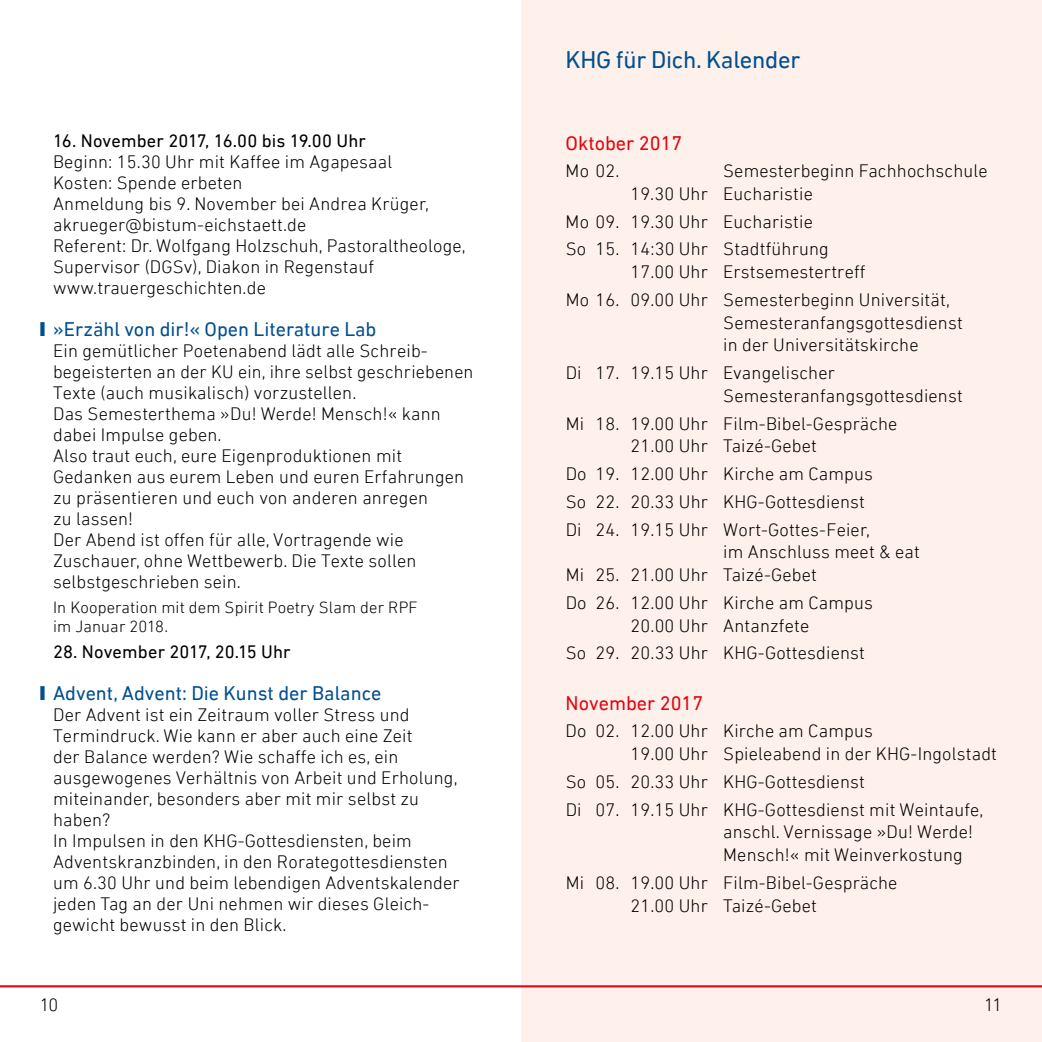
<style>
.page{position:relative;width:1042px;height:1042px;background:#fff}
.page>*{position:absolute;margin:0;border:0;box-sizing:border-box;transform-origin:0 0}
.t1{font:24.5px "DIN Next LT Pro";letter-spacing:-.01em;color:#004f91}
.t2{font:20.12px "DIN Next LT Pro";color:#004f91}
.t3{font:20.12px "DIN Next LT Pro";color:#e30613}
.t4{font:300 18.38px/21px "DIN Next LT Pro";letter-spacing:.01em;color:#000}
.t5{font:18.38px "DIN Next LT Pro";letter-spacing:.005em;color:#000}
.t6{font:300 16.62px/19.2px "DIN Next LT Pro";letter-spacing:.01em;color:#000}
</style>
<div class="page">
<div style="left:521px;top:0;width:521px;height:1042px;background:#fef0ea"></div>
<hr style="left:0;top:985px;width:1042px;height:2px;background:#e30613">
<p class="t5" style="left:53px;top:130px;width:314px">16. November 2017, 16.00 bis 19.00 Uhr</p>
<p class="t4" style="left:53px;top:151px;width:414px">Beginn: 15.30 Uhr mit Kaffee im Agapesaal<br>Kosten: Spende erbeten<br>Anmeldung bis 9. November bei Andrea Krüger, akrueger@bistum-eichstaett.de<br>Referent: Dr. Wolfgang Holzschuh, Pastoraltheologe, Supervisor (DGSv), Diakon in Regenstauf www.trauergeschichten.de</p>
<p class="t2" style="left:40px;top:318px;width:338px">❙ »Erzähl von dir!« Open Literature Lab</p>
<p class="t4" style="left:53px;top:340px;width:422px">Ein gemütlicher Poetenabend lädt alle Schreib&shy;begeisterten an der KU ein, ihre selbst geschriebenen Texte (auch musikalisch) vorzustellen.<br>Das Semesterthema »Du! Werde! Mensch!« kann dabei Impulse geben.<br>Also traut euch, eure Eigenproduktionen mit Gedanken aus eurem Leben und euren Erfahrungen zu präsentieren und euch von anderen anregen<br>zu lassen!<br>Der Abend ist offen für alle, Vortragende wie Zuschauer, ohne Wettbewerb. Die Texte sollen selbstgeschrieben sein.</p>
<p class="t6" style="left:53px;top:597px;width:366px">In Kooperation mit dem Spirit Poetry Slam der RPF im Januar 2018.</p>
<p class="t5" style="left:53px;top:641px;width:239px">28. November 2017, 20.15 Uhr</p>
<p class="t2" style="left:40px;top:681px;width:343px">❙ Advent, Advent: Die Kunst der Balance</p>
<p class="t4" style="left:53px;top:704px;width:408px">Der Advent ist ein Zeitraum voller Stress und Termindruck. Wie kann er aber auch eine Zeit<br>der Balance werden? Wie schaffe ich es, ein ausgewogenes Verhältnis von Arbeit und Erholung, miteinander, besonders aber mit mir selbst zu haben?<br>In Impulsen in den KHG-Gottesdiensten, beim Adventskranzbinden, in den Rorategottesdiensten um 6.30 Uhr und beim lebendigen Adventskalender jeden Tag an der Uni nehmen wir dieses Gleich&shy;gewicht bewusst in den Blick.</p>
<h1 class="t1" style="left:566px;top:46px;width:236px">KHG für Dich. Kalender</h1>
<p class="t3" style="left:566px;top:131px;width:118px">Oktober 2017</p>
<p class="t4" style="left:566px;top:160px;width:55px">Mo 02.</p>
<p class="t4" style="left:630px;top:159px;width:359px;line-height:22.8px;text-indent:93px">Semesterbeginn Fachhochschule<br>19.30 Uhr Eucharistie</p>
<p class="t4" style="left:566px;top:207px;width:265px;line-height:27.7px">Mo 09. 19.30 Uhr Eucharistie<br>So 15. 14:30 Uhr Stadtführung</p>
<p class="t4" style="left:566px;top:258px;width:386px;line-height:27.7px;text-indent:65px">17.00 Uhr Erstsemestertreff<br>Mo 16. 09.00 Uhr Semesterbeginn Universität,</p>
<p class="t4" style="left:723px;top:311px;width:241px;line-height:22.8px">Semesteranfangsgottesdienst in der Universitätskirche</p>
<p class="t4" style="left:723px;top:361px;width:241px;line-height:22.8px;text-indent:-158px">Di 17. 19.15 Uhr Evangelischer<br>Semesteranfangsgottesdienst</p>
<p class="t4" style="left:630px;top:412px;width:268px;line-height:22.8px;text-indent:-65px">Mi 18. 19.00 Uhr Film-Bibel-Gespräche<br>21.00 Uhr Taizé-Gebet</p>
<p class="t4" style="left:566px;top:460px;width:309px;line-height:27.7px">Do 19. 12.00 Uhr Kirche am Campus<br>So 22. 20.33 Uhr KHG-Gottesdienst<br>Di 24. 19.15 Uhr Wort-Gottes-Feier,</p>
<p class="t4" style="left:566px;top:540px;width:355px;line-height:22.8px;text-indent:157px">im Anschluss meet &amp; eat<br>Mi 25. 21.00 Uhr Taizé-Gebet</p>
<p class="t4" style="left:566px;top:591px;width:309px;line-height:22.8px;text-align:center">Do 26. 12.00 Uhr Kirche am Campus<br>20.00 Uhr Antanzfete</p>
<p class="t4" style="left:566px;top:642px;width:301px">So 29. 20.33 Uhr KHG-Gottesdienst</p>
<p class="t3" style="left:566px;top:691px;width:139px">November 2017</p>
<p class="t4" style="left:630px;top:719px;width:368px;line-height:22.8px;text-indent:-65px">Do 02. 12.00 Uhr Kirche am Campus<br>19.00 Uhr Spieleabend in der KHG-Ingolstadt</p>
<p class="t4" style="left:566px;top:767px;width:419px;line-height:27.7px">So 05. 20.33 Uhr KHG-Gottesdienst<br>Di 07. 19.15 Uhr KHG-Gottesdienst mit Weintaufe,</p>
<p class="t4" style="left:723px;top:820px;width:251px;line-height:22.8px">anschl. Vernissage »Du! Werde!<br>Mensch!« mit Weinverkostung</p>
<p class="t4" style="left:630px;top:871px;width:268px;line-height:22.8px;text-indent:-65px">Mi 08. 19.00 Uhr Film-Bibel-Gespräche<br>21.00 Uhr Taizé-Gebet</p>
<p class="t4" style="left:40px;top:994px;width:20px">10</p>
<p class="t4" style="left:984px;top:994px;width:19px">11</p>
</div>
